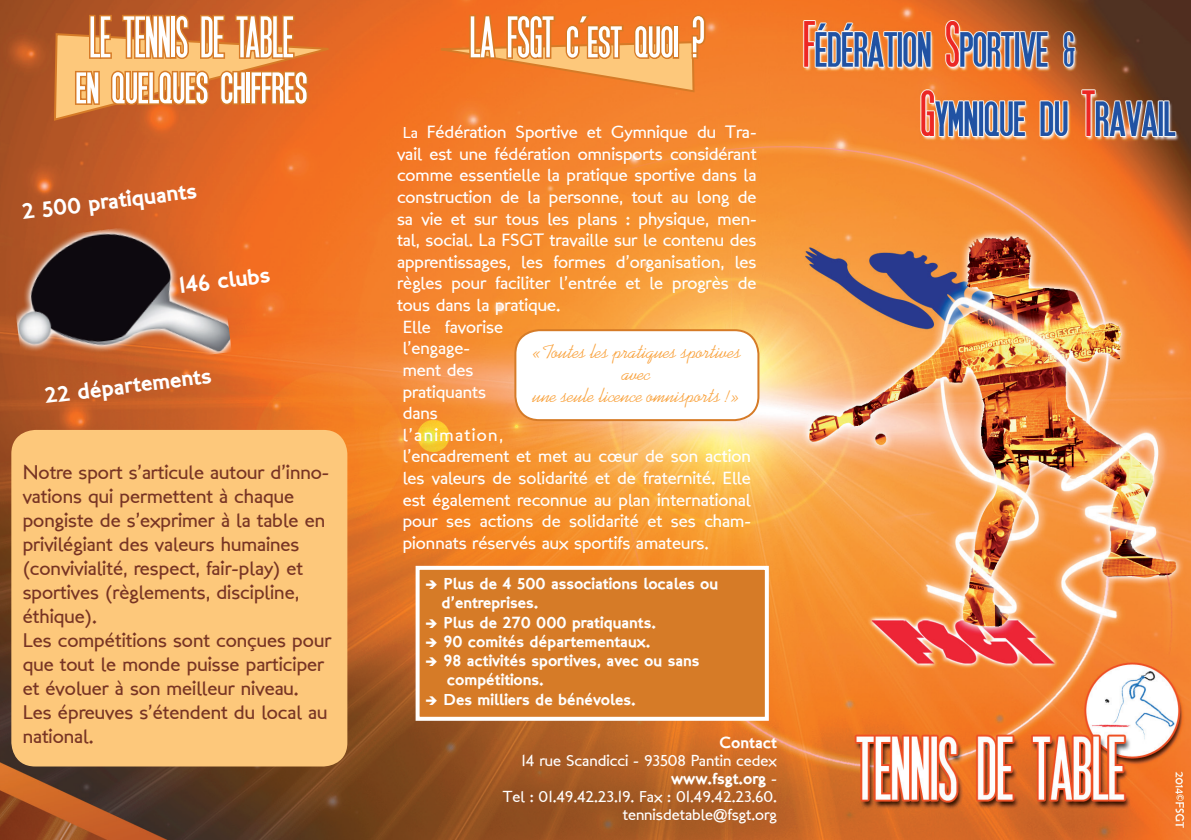
<style>
.page{position:relative;width:1191px;height:840px;background:#fff}
.page>*{position:absolute;margin:0;border:0;box-sizing:border-box;transform-origin:0 0}
.t1{font:700 60px/46px "SF Movie Poster";color:#fff}
.t2{font:22px "London Two";color:#fff}
.t3{font:20px/24px "London Between";color:#773424}
.t4{font:20px/22px "Swenson";color:#f9a23d;text-align:center}
.t5{font:18px "London Between";color:#fff}
.t6{font:18px "London Between";letter-spacing:.075em;color:#fff}
.t7{font:16px/19.2px "London Two";color:#fff}
.t8{font:16px/18px "London Between";color:#fff;text-align:right}
.s1{font-size:16px}
.s2{font-family:"London Between"}
</style>
<div class="page">
<img style="left:0;top:0;width:1191px;height:839px">
<svg style="left:438px;top:5px;width:269px;height:88px;background:#ed8533"></svg>
<div style="left:417px;top:567px;width:350px;height:151px;background:#d67b27"></div>
<div style="left:415px;top:565px;width:354px;height:155px;border:4px solid #fff"></div>
<div style="left:515px;top:330px;width:243px;height:90px;background:#fff;border-radius:24px"></div>
<div style="left:514px;top:329px;width:245px;height:92px;border:2px solid #d67b27;border-radius:24px"></div>
<svg style="left:53px;top:3px;width:278px;height:119px;background:#da7e36"></svg>
<div style="left:11px;top:429px;width:336px;height:337px;background:#fdc87b;border-radius:24px"></div>
<img style="left:7px;top:216px;width:225px;height:161px">
<h1 class="t1" style="left:76px;top:11px;width:233px">LE TENNIS DE TABLE en quelques chiffres</h1>
<p class="t2" style="left:20px;top:197px;width:178px;rotate:-7deg">2 500 pratiquants</p>
<p class="t2" style="left:177px;top:271px;width:94px;rotate:-7deg">146 clubs</p>
<p class="t2" style="left:43px;top:381px;width:170px;rotate:-7deg">22 départements</p>
<p class="t3" style="left:23px;top:460px;width:310px">Notre sport s’articule autour d’inno&shy;vations qui permettent à chaque pongiste de s’exprimer à la table en privilégiant des valeurs humaines (convivialité, respect, fair-play) et sportives (règlements, discipline, éthique).<br>Les compétitions sont conçues pour que tout le monde puisse participer et évoluer à son meilleur niveau.<br>Les épreuves s’étendent du local au national.</p>
<h1 class="t1" style="left:470px;top:11px;width:236px">LA FSGT c’est quoi ?</h1>
<p class="t5" style="left:403px;top:121px;width:355px"><span class="s1">La</span> Fédération Sportive et Gymnique du Tra-</p>
<p class="t5" style="left:397px;top:142px;width:361px">vail est une fédération omnisports considérant</p>
<p class="t5" style="left:397px;top:164px;width:361px">comme essentielle la pratique sportive dans la</p>
<p class="t5" style="left:397px;top:185px;width:361px">construction de la personne, tout au long de</p>
<p class="t5" style="left:397px;top:207px;width:361px">sa vie et sur tous les plans : physique, men-</p>
<p class="t5" style="left:397px;top:229px;width:361px">tal, social. La FSGT travaille sur le contenu des</p>
<p class="t5" style="left:397px;top:250px;width:361px">apprentissages, les formes d’organisation, les</p>
<p class="t5" style="left:397px;top:272px;width:361px">règles pour faciliter l’entrée et le progrès de</p>
<p class="t5" style="left:397px;top:293px;width:165px">tous dans la pratique.</p>
<p class="t5" style="left:403px;top:315px;width:102px">Elle favorise</p>
<p class="t5" style="left:403px;top:337px;width:69px">l’engage-</p>
<p class="t5" style="left:403px;top:358px;width:72px">ment des</p>
<p class="t5" style="left:403px;top:380px;width:85px">pratiquants</p>
<p class="t5" style="left:403px;top:401px;width:37px">dans</p>
<p class="t6" style="left:403px;top:423px;width:102px">l’animation,</p>
<p class="t5" style="left:403px;top:445px;width:350px">l’encadrement et met au cœur de son action</p>
<p class="t5" style="left:403px;top:466px;width:350px">les valeurs de solidarité et de fraternité. Elle</p>
<p class="t5" style="left:403px;top:488px;width:350px">est également reconnue au plan international</p>
<p class="t5" style="left:403px;top:509px;width:350px">pour ses actions de solidarité et ses cham-</p>
<p class="t5" style="left:403px;top:531px;width:307px">pionnats réservés aux sportifs amateurs.</p>
<p class="t4" style="left:532px;top:340px;width:210px">«Toutes les pratiques sportives avec<br>une seule licence omnisports !»</p>
<p class="t7" style="left:441px;top:573px;width:278px;text-indent:-16px">➔ Plus de 4 500 associations locales ou d’entreprises.</p>
<p class="t7" style="left:425px;top:612px;width:232px">➔ Plus de 270 000 pratiquants.</p>
<p class="t7" style="left:425px;top:631px;width:227px">➔ 90 comités départementaux.</p>
<p class="t7" style="left:447px;top:650px;width:254px;text-indent:-22px">➔ 98 activités sportives, avec ou sans compétitions.</p>
<p class="t7" style="left:425px;top:689px;width:212px">➔ Des milliers de bénévoles.</p>
<p class="t7" style="left:719px;top:732px;width:59px">Contact</p>
<p class="t8" style="left:521px;top:751px;width:257px">14 rue Scandicci - 93508 Pantin cedex</p>
<p class="t7" style="left:671px;top:768px;width:107px">www.fsgt.org <span class="s2">-</span></p>
<p class="t8" style="left:503px;top:787px;width:276px">Tel : 01.49.42.23.19. Fax : 01.49.42.23.60. tennisdetable@fsgt.org</p>
</div>
